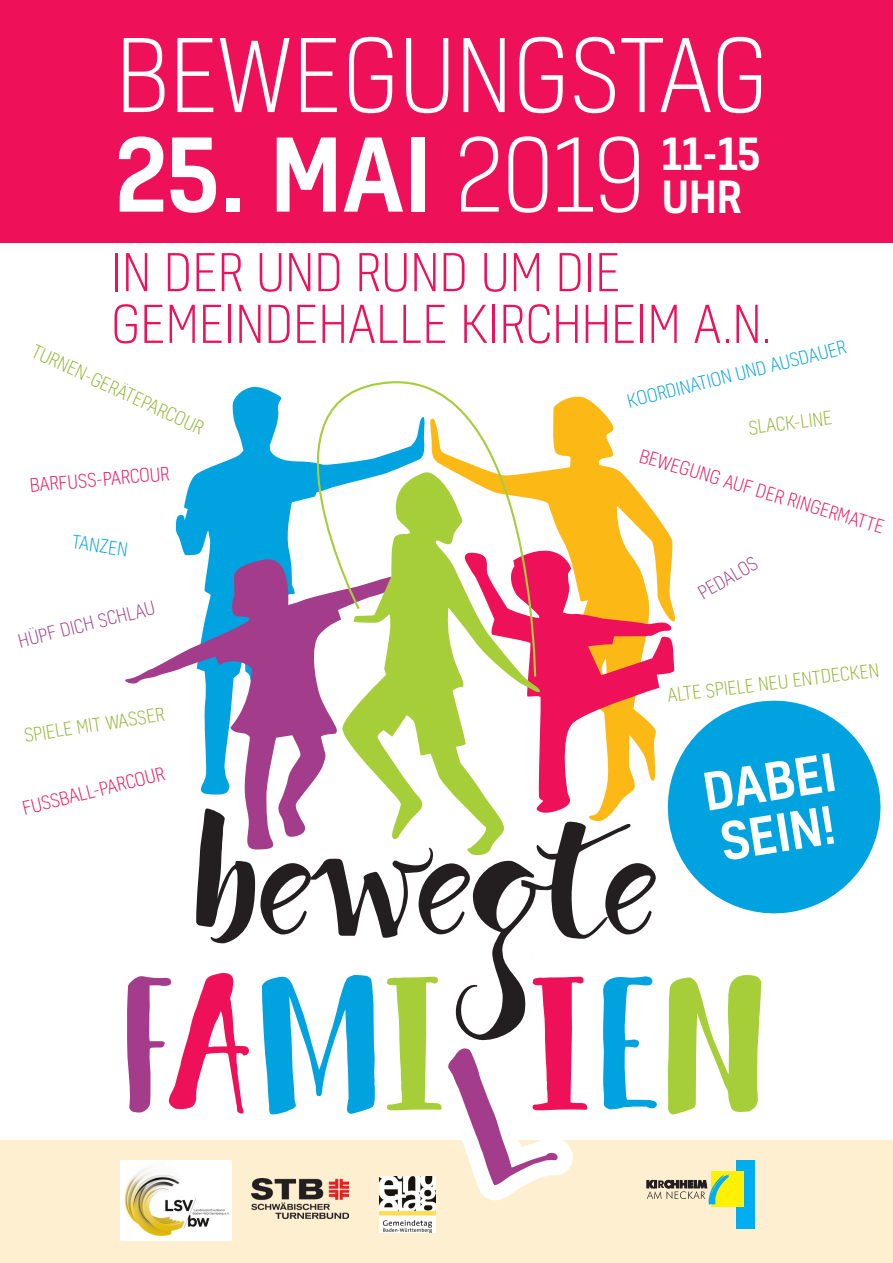
<style>
.page{position:relative;width:893px;height:1263px;background:#fff}
.page>*{position:absolute;margin:0;border:0;box-sizing:border-box;transform-origin:0 0}
.t1{font:300 97.2px "Kelson";color:#fff}
.t2{font:500 97.2px "Kelson";color:#fff}
.t3{font:300 49.95px "Kelson";color:#ee1059}
.t4{font:500 49.8px "Kelson";color:#fff}
.t5{font:500 42.6px/42.6px "Kelson";color:#fff}
.t6{font:300 17.85px "Kelson";color:#8fb431}
.t7{font:300 17.85px "Kelson";color:#ee1059}
.t8{font:300 17.85px "Kelson";color:#00a2df}
.t9{font:300 17.85px "Kelson";color:#a33d8b}
.s1{font-weight:300}
</style>
<div class="page">
<div style="left:0;top:1140px;width:893px;height:123px;background:#feefd0"></div>
<div style="left:0;top:0;width:893px;height:242px;background:#ee1059"></div>
<svg style="left:540px;top:396px;width:133px;height:152px;fill:#fcb814"></svg>
<svg style="left:176px;top:388px;width:73px;height:166px;fill:#00a2df"></svg>
<svg style="left:125px;top:554px;width:212px;height:254px"></svg>
<svg style="left:540px;top:548px;width:135px;height:260px"></svg>
<svg style="left:342px;top:471px;width:198px;height:337px"></svg>
<img style="left:379px;top:1211px;width:57px;height:21px">
<img style="left:120px;top:1160px;width:111px;height:81px">
<img style="left:275px;top:1212px;width:73px;height:6px">
<div style="left:736px;top:1160px;width:19px;height:69px;background:#00aeef"></div>
<svg style="left:127px;top:808px;width:634px;height:403px"></svg>
<svg style="left:660px;top:693px;width:221px;height:228px;fill:#00a2df"></svg>
<svg style="left:249px;top:381px;width:288px;height:298px"></svg>
<p class="t1" style="left:116px;top:14px;width:653px">BEWEGUNGSTAG</p>
<p class="t2" style="left:116px;top:108px;width:530px">25. MAI <span class="s1">2019</span></p>
<p class="t5" style="left:662px;top:132px;width:100px">11-15<br>UHR</p>
<p class="t3" style="left:111px;top:241px;width:511px">IN DER UND RUND UM DIE</p>
<p class="t3" style="left:111px;top:292px;width:662px">GEMEINDEHALLE KIRCHHEIM A.N.</p>
<p class="t8" style="left:625px;top:390px;width:226px;rotate:-14deg">KOORDINATION UND AUSDAUER</p>
<p class="t6" style="left:38px;top:340px;width:189px;rotate:25deg">TURNEN-GERÄTEPARCOUR</p>
<p class="t7" style="left:29px;top:474px;width:142px;rotate:-5deg">BARFUSS-PARCOUR</p>
<p class="t6" style="left:747px;top:417px;width:86px;rotate:-7deg">SLACK-LINE</p>
<p class="t7" style="left:644px;top:443px;width:256px;rotate:17deg">BEWEGUNG AUF DER RINGERMATTE</p>
<p class="t9" style="left:694px;top:584px;width:67px;rotate:-30deg">PEDALOS</p>
<p class="t8" style="left:74px;top:530px;width:58px;rotate:8deg">TANZEN</p>
<p class="t9" style="left:16px;top:630px;width:142px;rotate:-14deg">HÜPF DICH SCHLAU</p>
<p class="t6" style="left:23px;top:724px;width:143px;rotate:-9deg">SPIELE MIT WASSER</p>
<p class="t7" style="left:20px;top:797px;width:147px;rotate:-14deg">FUSSBALL-PARCOUR</p>
<p class="t6" style="left:666px;top:684px;width:215px;rotate:-7deg">ALTE SPIELE NEU ENTDECKEN</p>
<p class="t4" style="left:698px;top:758px;width:135px;rotate:-9deg">DABEI</p>
<p class="t4" style="left:716px;top:808px;width:116px;rotate:-9deg">SEIN!</p>
</div>
